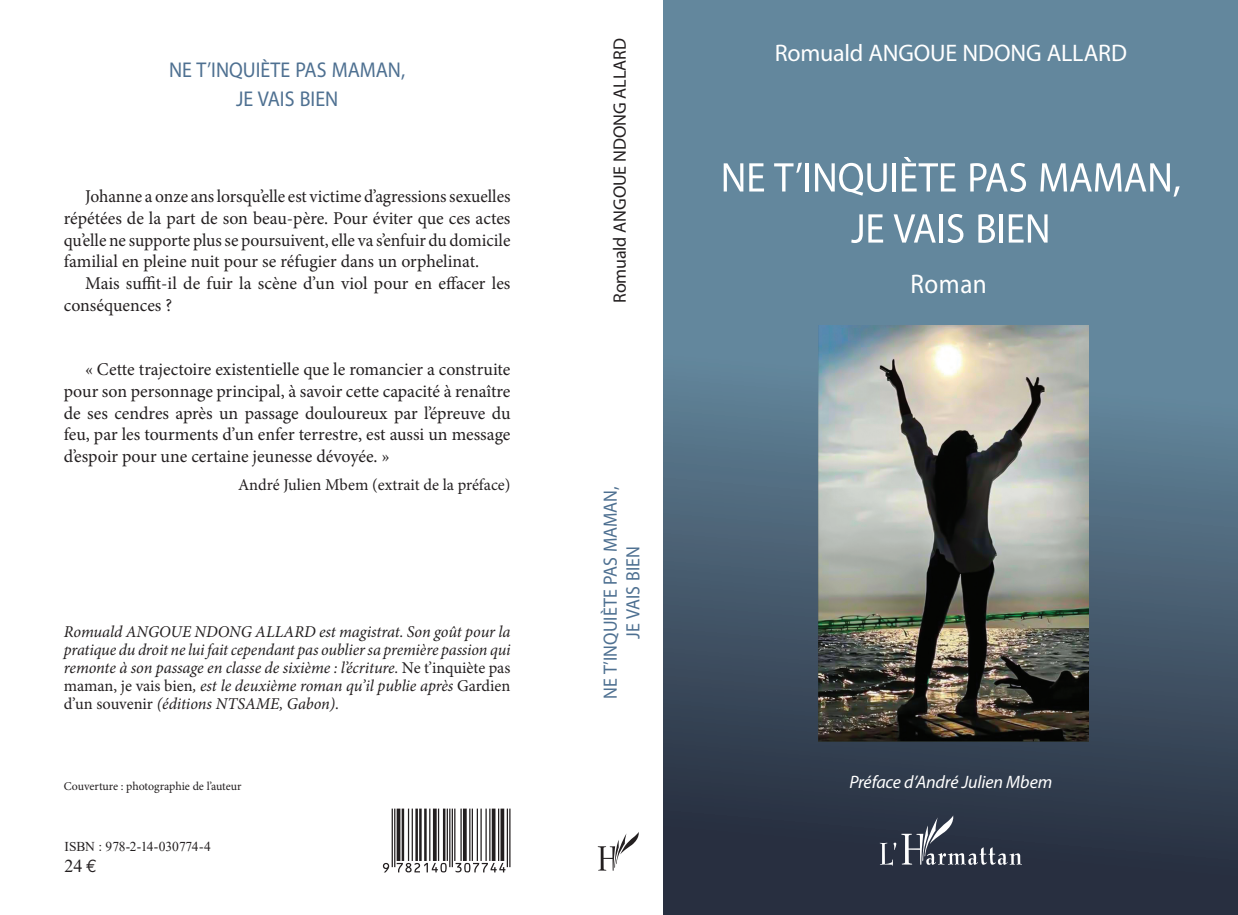
<style>
.page{position:relative;width:1238px;height:915px;background:#fff}
.page>*{position:absolute;margin:0;border:0;box-sizing:border-box;transform-origin:0 0}
.t1{font:58.5px/51px "Myriad Arabic";color:#fff;text-align:center;scale:.93 1}
.t2{font:30px/28.5px "Myriad Arabic";color:#4e7091;text-align:center;scale:.93 1}
.t3{font:27px/22.5px "Myriad Arabic";color:#4e7091;text-align:center;scale:.93 1}
.t4{font:27px "Myriad Pro";letter-spacing:.02em;color:#fff;scale:.93 1}
.t5{font:24px "Myriad Pro";letter-spacing:-.01em;color:#fff}
.t6{font:18px/21.6px "Minion Pro";color:#231f20;text-align:justify}
.t7{font:18px "Myriad Pro";letter-spacing:-.005em;color:#231f20}
.t8{font:italic 18px "Myriad Pro";letter-spacing:-.01em;color:#fff}
.t9{font:18px "Times New Roman";color:#231f20}
.t10{font:italic 16.5px/18px "Minion Pro";letter-spacing:-.005em;color:#231f20;text-align:justify}
.t11{font:16.5px "Minion Pro";color:#231f20}
.t12{font:13.5px "Times New Roman";letter-spacing:-.01em;color:#231f20}
.t13{font:12px "Minion Pro";letter-spacing:-.005em;color:#231f20}
.s1{font-style:normal}
.s2{font-family:"Euro Mono"}
</style>
<div class="page">
<svg style="left:663px;top:0;width:574px;height:914px;background:#506a7e"></svg>
<svg style="left:597px;top:832px;width:42px;height:38px"></svg>
<svg style="left:407px;top:808px;width:104px;height:63px"></svg>
<svg style="left:879px;top:815px;width:143px;height:51px;background:#464d5c"></svg>
<hr style="left:509px;top:808px;width:1px;height:58px;background:#231f20">
<hr style="left:506px;top:808px;width:2px;height:58px;background:#231f20">
<svg style="left:500px;top:808px;width:4px;height:52px"></svg>
<hr style="left:498px;top:808px;width:1px;height:52px;background:#231f20">
<svg style="left:491px;top:808px;width:4px;height:52px"></svg>
<hr style="left:489px;top:808px;width:1px;height:52px;background:#231f20">
<hr style="left:485px;top:808px;width:1px;height:52px;background:#231f20">
<hr style="left:480px;top:808px;width:1px;height:52px;background:#231f20">
<hr style="left:476px;top:808px;width:2px;height:52px;background:#231f20">
<hr style="left:471px;top:808px;width:2px;height:52px;background:#231f20">
<hr style="left:469px;top:808px;width:1px;height:52px;background:#231f20">
<hr style="left:463px;top:808px;width:3px;height:52px;background:#231f20">
<hr style="left:460px;top:808px;width:1px;height:52px;background:#231f20">
<hr style="left:454px;top:808px;width:1px;height:52px;background:#231f20">
<hr style="left:451px;top:808px;width:2px;height:58px;background:#231f20">
<hr style="left:449px;top:808px;width:1px;height:58px;background:#231f20">
<hr style="left:446px;top:808px;width:2px;height:52px;background:#231f20">
<hr style="left:443px;top:808px;width:2px;height:52px;background:#231f20">
<hr style="left:438px;top:808px;width:1px;height:52px;background:#231f20">
<hr style="left:433px;top:808px;width:3px;height:52px;background:#231f20">
<hr style="left:429px;top:808px;width:1px;height:52px;background:#231f20">
<hr style="left:424px;top:808px;width:2px;height:52px;background:#231f20">
<hr style="left:419px;top:808px;width:2px;height:52px;background:#231f20">
<hr style="left:415px;top:808px;width:3px;height:52px;background:#231f20">
<hr style="left:411px;top:808px;width:2px;height:52px;background:#231f20">
<hr style="left:408px;top:808px;width:1px;height:52px;background:#231f20">
<hr style="left:401px;top:808px;width:3px;height:52px;background:#231f20">
<svg style="left:396px;top:808px;width:4px;height:52px"></svg>
<hr style="left:394px;top:808px;width:1px;height:58px;background:#231f20">
<hr style="left:391px;top:808px;width:2px;height:58px;background:#231f20">
<svg style="left:383px;top:862px;width:122px;height:10px"></svg>
<img style="left:818px;top:325px;width:270px;height:416px">
<h2 class="t2" style="left:169px;top:56px;width:255px">NE T’INQUIÈTE PAS MAMAN,<br>JE VAIS BIEN</h2>
<p class="t6" style="left:64px;top:186px;width:448px;text-indent:21px">Johanne a onze ans lorsqu’elle est victime d’agressions sexuelles répétées de la part de son beau-père. Pour éviter que ces actes qu’elle ne supporte plus se poursuivent, elle va s’enfuir du domicile familial en pleine nuit pour se réfugier dans un orphelinat.</p>
<p class="t6" style="left:64px;top:272px;width:448px;text-indent:21px">Mais suffit-il de fuir la scène d’un viol pour en effacer les conséquences ?</p>
<p class="t6" style="left:64px;top:359px;width:448px;text-indent:21px">« Cette trajectoire existentielle que le romancier a construite pour son personnage principal, à savoir cette capacité à renaître de ses cendres après un passage douloureux par l’épreuve du feu, par les tourments d’un enfer terrestre, est aussi un message d’espoir pour une certaine jeunesse dévoyée. »</p>
<p class="t11" style="left:238px;top:473px;width:274px">André Julien Mbem (extrait de la préface)</p>
<p class="t10" style="left:64px;top:622px;width:448px">Romuald ANGOUE NDONG ALLARD est magistrat. Son goût pour la pratique du droit ne lui fait cependant pas oublier sa première passion qui remonte à son passage en classe de sixième : l’écriture. <span class="s1">Ne t’inquiète pas maman, je vais bien</span>, est le deuxième roman qu’il publie après <span class="s1">Gardien d’un souvenir</span> (éditions NTSAME, Gabon).</p>
<p class="t13" style="left:64px;top:778px;width:179px">Couverture : photographie de l’auteur</p>
<p class="t12" style="left:64px;top:836px;width:148px">ISBN : 978-2-14-030774-4</p>
<p class="t9" style="left:64px;top:853px;width:34px">24 <span class="s2">€</span></p>
<p class="t7" style="left:608px;top:303px;width:266px;rotate:-90deg">Romuald ANGOUE NDONG ALLARD</p>
<h3 class="t5" style="left:774px;top:38px;width:354px">Romuald ANGOUE NDONG ALLARD</h3>
<h1 class="t1" style="left:720px;top:152px;width:496px">NE T’INQUIÈTE PAS MAMAN,<br>JE VAIS BIEN</h1>
<h3 class="t4" style="left:910px;top:267px;width:84px">Roman</h3>
<h3 class="t3" style="left:599px;top:698px;width:230px;rotate:-90deg">NE T’INQUIÈTE PAS MAMAN,<br>JE VAIS BIEN</h3>
<p class="t8" style="left:849px;top:770px;width:204px">Préface d’André Julien Mbem</p>
</div>
